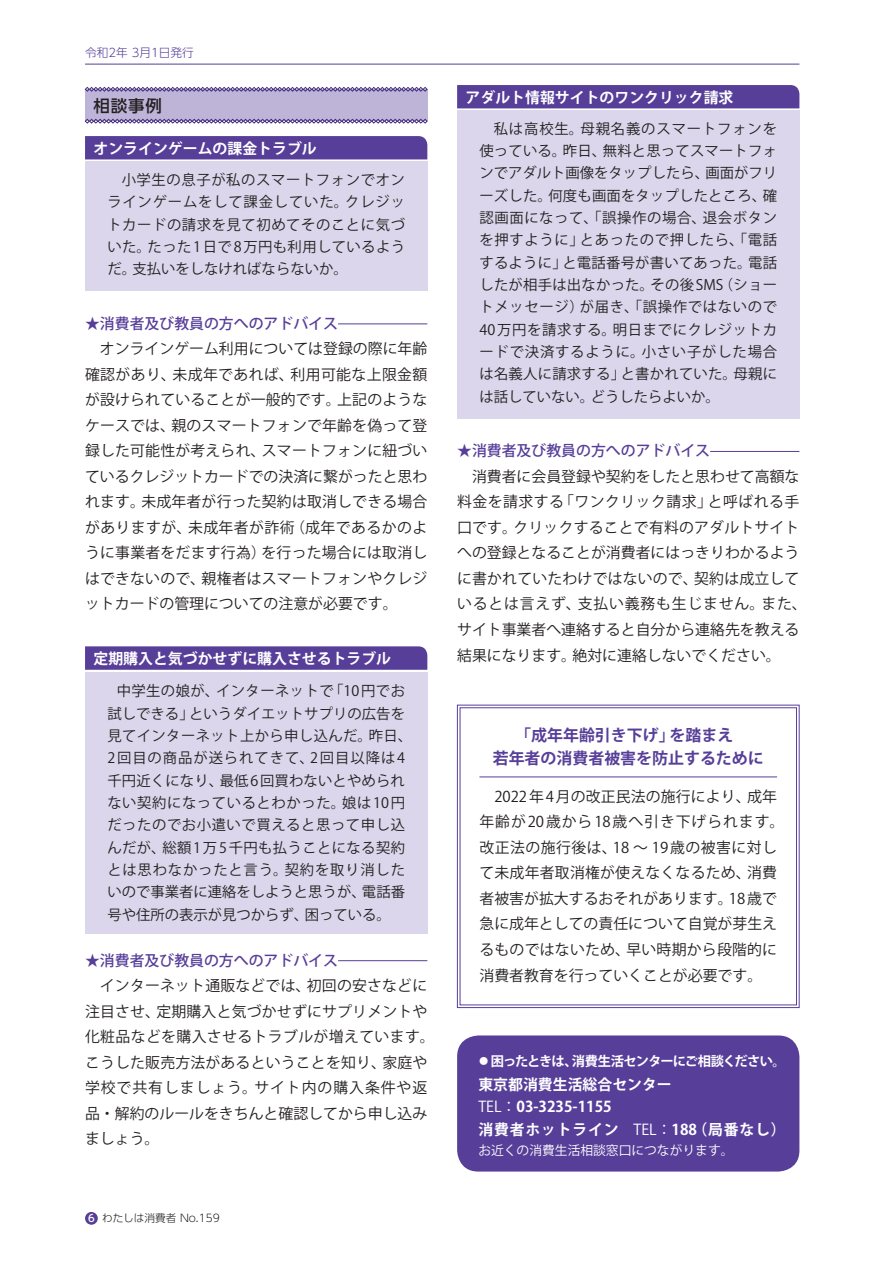
<style>
.page{position:relative;width:893px;height:1263px;background:#fff}
.page>*{position:absolute;margin:0;border:0;box-sizing:border-box;transform-origin:0 0}
.t1{font:500 16.5px "UD Shin Go Pr 6 N";color:#231f20}
.t2{font:700 15.9px/22.4px "Koz Go Pr 6 N";color:#573e99;text-align:center}
.t3{font:14.85px/25.5px "Koz Go Pr 6 N";letter-spacing:.01em;color:#231f20}
.t4{font:700 14.85px/22.4px "Koz Go Pr 6 N";color:#fff}
.t5{font:500 14.85px "Koz Go Pr 6 N";color:#573e99}
.t6{font:14.85px "Koz Go Pr 6 N";letter-spacing:.06em;color:#231f20}
.t7{font:14.4px/22.4px "Koz Go Pr 6 N";letter-spacing:.025em;color:#231f20;text-align:justify}
.t8{font:700 13.35px "Koz Go Pr 6 N";letter-spacing:-.075em;color:#fff}
.t9{font:12.75px "Koz Go Pr 6 N";color:#fff}
.t10{font:300 11.7px "UD Shin Go Pr 6 N";color:#573e99}
.t11{font:300 10.65px "UD Shin Go Pr 6 N";color:#231f20}
.s1{font-weight:400}
.s2{font-weight:500;font-size:10.05px;color:#fff}
</style>
<div class="page">
<div style="left:457px;top:1035px;width:342px;height:136px;background:#573e99;border-radius:21px"></div>
<svg style="left:457px;top:704px;width:343px;height:304px"></svg>
<div style="left:460px;top:707px;width:337px;height:298px;border:1px solid #573e99"></div>
<div style="left:85px;top:89px;width:342px;height:32px;background:#bdb4d8"></div>
<svg style="left:85px;top:119px;width:343px;height:5px"></svg>
<svg style="left:85px;top:87px;width:343px;height:5px"></svg>
<div style="left:85px;top:136px;width:342px;height:23px;background:#573e99"></div>
<div style="left:85px;top:162px;width:342px;height:129px;background:#dbd6eb"></div>
<svg style="left:85px;top:646px;width:342px;height:24px;background:#5b439b"></svg>
<div style="left:85px;top:672px;width:342px;height:261px;background:#dbd6eb"></div>
<hr style="left:338px;top:324px;width:89px;height:1px;background:#573e99">
<hr style="left:338px;top:960px;width:89px;height:1px;background:#573e99">
<div style="left:457px;top:85px;width:342px;height:23px;background:#573e99"></div>
<div style="left:457px;top:111px;width:342px;height:308px;background:#dbd6eb"></div>
<hr style="left:479px;top:777px;width:298px;height:1px;background:#573e99">
<hr style="left:710px;top:451px;width:89px;height:1px;background:#573e99">
<div style="left:85px;top:1212px;width:13px;height:13px;background:#573e99;border-radius:50%"></div>
<hr style="left:85px;top:64px;width:714px;height:1px;background:#573e99">
<p class="t10" style="left:85px;top:43px;width:110px">令和2年 3月1日発行</p>
<p class="t1" style="left:94px;top:92px;width:70px">相談事例</p>
<p class="t4" style="left:94px;top:138px;width:225px">オンラインゲームの課金トラブル</p>
<p class="t7" style="left:107px;top:169px;width:299px;text-indent:14px">小学生の息子が私のスマートフォンでオンラインゲームをして課金していた。クレジットカードの請求を見て初めてそのことに気づいた。たった1日で8万円も利用しているようだ。支払いをしなければならないか。</p>
<p class="t5" style="left:85px;top:315px;width:254px">★消費者及び教員の方へのアドバイス</p>
<p class="t3" style="left:85px;top:336px;width:344px;text-align:justify;text-indent:15px">オンラインゲーム利用については登録の際に年齢確認があり、未成年であれば、利用可能な上限金額が設けられていることが一般的です。上記のようなケースでは、親のスマートフォンで年齢を偽って登録した可能性が考えられ、スマートフォンに紐づいているクレジットカードでの決済に繋がったと思われます。未成年者が行った契約は取消しできる場合がありますが、未成年者が詐術（成年であるかのように事業者をだます行為）を行った場合には取消しはできないので、親権者はスマートフォンやクレジットカードの管理についての注意が必要です。</p>
<p class="t4" style="left:94px;top:647px;width:299px">定期購入と気づかせずに購入させるトラブル</p>
<p class="t7" style="left:107px;top:680px;width:306px;text-align:left;text-indent:9px">中学生の娘が、インターネットで「10円でお試しできる」というダイエットサプリの広告を見てインターネット上から申し込んだ。昨日、<br>2回目の商品が送られてきて、2回目以降は4千円近くになり、最低 6 回買わないとやめられない契約になっているとわかった。娘は10円だったのでお小遣いで買えると思って申し込んだが、総額1万5千円も払うことになる契約とは思わなかったと言う。契約を取り消したいので事業者に連絡をしようと思うが、電話番号や住所の表示が見つからず、困っている。</p>
<p class="t5" style="left:85px;top:952px;width:254px"><span class="s1">★</span>消費者及び教員の方へのアドバイス</p>
<p class="t3" style="left:100px;top:973px;width:329px">インターネット通販などでは、初回の安さなどに</p>
<p class="t3" style="left:85px;top:999px;width:344px">注目させ、定期購入と気づかせずにサプリメントや</p>
<p class="t3" style="left:85px;top:1024px;width:351px">化粧品などを購入させるトラブルが増えています。</p>
<p class="t3" style="left:85px;top:1050px;width:344px">こうした販売方法があるということを知り、家庭や</p>
<p class="t6" style="left:85px;top:1079px;width:344px">学校で共有しましょう。サイト内の購入条件や返</p>
<p class="t3" style="left:85px;top:1101px;width:344px">品・解約のルールをきちんと確認してから申し込み</p>
<p class="t3" style="left:85px;top:1126px;width:76px">ましょう。</p>
<p class="t11" style="left:88px;top:1210px;width:133px"><span class="s2">6</span> わたしは消費者 No.159</p>
<p class="t4" style="left:466px;top:87px;width:269px">アダルト情報サイトのワンクリック請求</p>
<p class="t7" style="left:479px;top:118px;width:299px;text-indent:14px">私は高校生。母親名義のスマートフォンを使っている。昨日、無料と思ってスマートフォンでアダルト画像をタップしたら、画面がフリーズした。何度も画面をタップしたところ、確認画面になって、「誤操作の場合、退会ボタンを押すように」とあったので押したら、「電話するように」と電話番号が書いてあった。電話したが相手は出なかった。その後SMS（ショートメッセージ）が届き、「誤操作ではないので40万円を請求する。明日までにクレジットカードで決済するように。小さい子がした場合は名義人に請求する」と書かれていた。母親には話していない。どうしたらよいか。</p>
<p class="t5" style="left:457px;top:443px;width:254px">★消費者及び教員の方へのアドバイス</p>
<p class="t3" style="left:457px;top:464px;width:351px;text-indent:15px">消費者に会員登録や契約をしたと思わせて高額な料金を請求する「ワンクリック請求」と呼ばれる手口です。クリックすることで有料のアダルトサイトへの登録となることが消費者にはっきりわかるように書かれていたわけではないので、契約は成立しているとは言えず、支払い義務も生じません。また、サイト事業者へ連絡すると自分から連絡先を教える結果になります。絶対に連絡しないでください。</p>
<p class="t2" style="left:493px;top:724px;width:273px">「成年年齢引き下げ」を踏まえ<br>若年者の消費者被害を防止するために</p>
<p class="t3" style="left:479px;top:784px;width:307px;text-indent:15px">2022 年 4 月の改正民法の施行により、成年年齢が20歳から18歳へ引き下げられます。改正法の施行後は、18 〜 19歳の被害に対して未成年者取消権が使えなくなるため、消費者被害が拡大するおそれがあります。18 歳で急に成年としての責任について自覚が芽生えるものではないため、早い時期から段階的に消費者教育を行っていくことが必要です。</p>
<p class="t8" style="left:477px;top:1054px;width:310px">⃝困ったときは、消費生活センターにご相談ください。</p>
<p class="t4" style="left:478px;top:1074px;width:309px">東京都消費生活総合センター<br><span class="s1">TEL：</span>03-3235-1155<br>消費者ホットライン　<span class="s1">TEL：</span>188（局番なし）</p>
<p class="t9" style="left:478px;top:1143px;width:257px">お近くの消費生活相談窓口につながります。</p>
</div>
